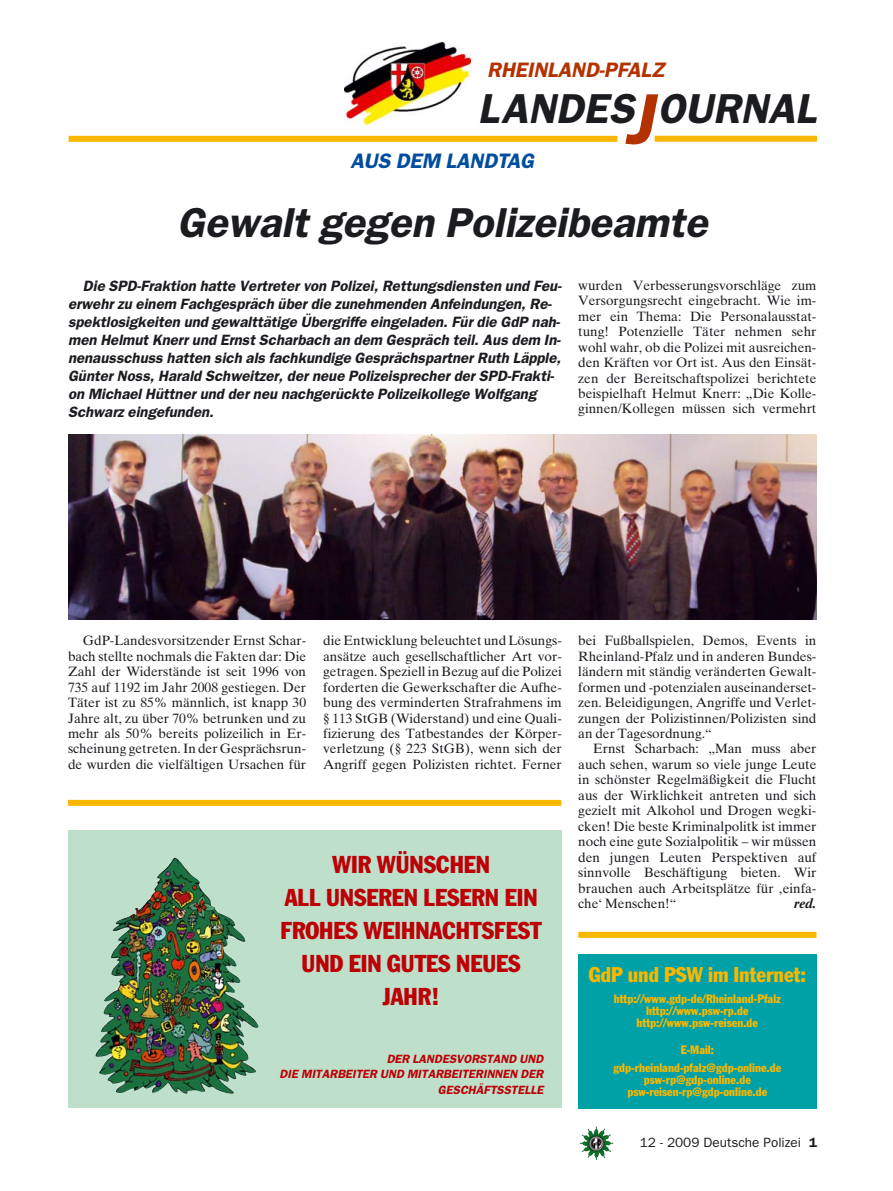
<style>
.page{position:relative;width:893px;height:1191px;background:#fff}
.page>*{position:absolute;margin:0;border:0;box-sizing:border-box;transform-origin:0 0}
.t1{font:italic 600 42px "Franklin Gothic";color:#1b1c20}
.t2{font:condensed 24px/33px "Franklin Gothic";color:#bc0006;text-align:center}
.t3{font:condensed 21px "Franklin Gothic";color:#f9b700}
.t4{font:italic 600 21px "Franklin Gothic";color:#b43200}
.t5{font:italic 600 21px "Franklin Gothic";color:#004d9f}
.t6{font:italic 600 15px/18px "Franklin Gothic";color:#1b1c20}
.t7{font:13.5px/15.5px "Times Ten";color:#1b1c20;text-align:justify}
.t8{font:13.5px "Franklin Gothic";color:#1b1c20}
.t9{font:italic 700 13.5px "Times Ten";color:#1b1c20}
.t10{font:condensed 12px/12px "Franklin Gothic";color:#f9b700;text-align:center}
.t11{font:italic 600 12px/15.5px "Franklin Gothic";color:#bc0006;text-align:right}
.s1{font-size:72px;color:#b43200}
.s2{font-weight:600}
</style>
<div class="page">
<img style="left:582px;top:1128px;width:31px;height:32px">
<img style="left:345px;top:43px;width:125px;height:83px">
<div style="left:69px;top:136px;width:548px;height:6px;background:#f9b700"></div>
<div style="left:655px;top:136px;width:162px;height:6px;background:#f9b700"></div>
<img style="left:68px;top:435px;width:748px;height:184px">
<div style="left:68px;top:830px;width:493px;height:278px;background:#bee0cb"></div>
<img style="left:95px;top:857px;width:163px;height:237px">
<div style="left:68px;top:800px;width:493px;height:6px;background:#f9b700"></div>
<div style="left:578px;top:954px;width:238px;height:155px;background:#00a0a7"></div>
<div style="left:578px;top:931px;width:238px;height:6px;background:#f9b700"></div>
<h3 class="t4" style="left:487px;top:62px;width:183px">RHEINLAND-PFALZ</h3>
<h1 class="t1" style="left:478px;top:94px;width:340px">LANDES<span class="s1">J</span>OURNAL</h1>
<h3 class="t5" style="left:350px;top:154px;width:189px">AUS DEM LANDTAG</h3>
<h1 class="t1" style="left:177px;top:208px;width:539px">Gewalt gegen Polizeibeamte</h1>
<p class="t6" style="left:68px;top:278px;width:497px;text-indent:15px">Die SPD-Fraktion hatte Vertreter von Polizei, Rettungsdiensten und Feu&shy;erwehr zu einem Fachgespräch über die zunehmenden Anfeindungen, Re&shy;spektlosigkeiten und gewalttätige Übergriffe eingeladen. Für die GdP nah&shy;men Helmut Knerr und Ernst Scharbach an dem Gespräch teil. Aus dem In&shy;nenausschuss hatten sich als fachkundige Gesprächspartner Ruth Läpple, Günter Noss, Harald Schweitzer, der neue Polizeisprecher der SPD-Frakti&shy;on Michael Hüttner und der neu nachgerückte Polizeikollege Wolfgang Schwarz eingefunden.</p>
<p class="t7" style="left:578px;top:279px;width:240px">wurden Verbesserungsvorschläge zum Versorgungsrecht eingebracht. Wie im&shy;mer ein Thema: Die Personalausstat&shy;tung! Potenzielle Täter nehmen sehr wohl wahr, ob die Polizei mit ausreichen&shy;den Kräften vor Ort ist. Aus den Einsät&shy;zen der Bereitschaftspolizei berichtete beispielhaft Helmut Knerr: „Die Kolle&shy;ginnen/Kollegen müssen sich vermehrt</p>
<p class="t7" style="left:68px;top:634px;width:240px;text-indent:15px">GdP-Landesvorsitzender Ernst Schar&shy;bach stellte nochmals die Fakten dar: Die Zahl der Widerstände ist seit 1996 von 735 auf 1192 im Jahr 2008 gestiegen. Der Täter ist zu 85% männlich, ist knapp 30<br>Jahre alt, zu über 70% betrunken und zu mehr als 50% bereits polizeilich in Er&shy;scheinung getreten. In der Gesprächsrun&shy;de wurden die vielfältigen Ursachen für</p>
<p class="t7" style="left:323px;top:634px;width:240px">die Entwicklung beleuchtet und Lösungs&shy;ansätze auch gesellschaftlicher Art vor&shy;getragen. Speziell in Bezug auf die Polizei forderten die Gewerkschafter die Aufhe&shy;bung des verminderten Strafrahmens im § 113 StGB (Widerstand) und eine Quali&shy;fizierung des Tatbestandes der Körper&shy;verletzung (§ 223 StGB), wenn sich der Angriff gegen Polizisten richtet. Ferner</p>
<h2 class="t2" style="left:281px;top:850px;width:263px">WIR WÜNSCHEN<br>ALL UNSEREN LESERN EIN<br>FROHES WEIHNACHTSFEST<br>UND EIN GUTES NEUES<br>JAHR!</h2>
<p class="t11" style="left:280px;top:1051px;width:267px">DER LANDESVORSTAND UND<br>DIE MITARBEITER UND MITARBEITERINNEN DER<br>GESCHÄFTSSTELLE</p>
<p class="t7" style="left:578px;top:634px;width:240px">bei Fußballspielen, Demos, Events in Rheinland-Pfalz und in anderen Bundes&shy;ländern mit ständig veränderten Gewalt&shy;formen und -potenzialen auseinanderset&shy;zen. Beleidigungen, Angriffe und Verlet&shy;zungen der Polizistinnen/Polizisten sind an der Tagesordnung.“</p>
<p class="t7" style="left:578px;top:742px;width:240px;text-indent:15px">Ernst Scharbach: „Man muss aber auch sehen, warum so viele junge Leute in schönster Regelmäßigkeit die Flucht aus der Wirklichkeit antreten und sich gezielt mit Alkohol und Drogen wegki - cken! Die beste Kriminalpolitk ist immer noch eine gute Sozialpolitik – wir müssen den jungen Leuten Perspektiven auf sinnvolle Beschäftigung bieten. Wir brauchen auch Arbeitsplätze für ‚einfa&shy;che‘ Menschen!“</p>
<p class="t9" style="left:794px;top:898px;width:24px">red.</p>
<h3 class="t3" style="left:589px;top:967px;width:219px">GdP und PSW im Internet:</h3>
<p class="t10" style="left:614px;top:993px;width:169px">http://www.gdp-de/Rheinland-Pfalz http://www.psw-rp.de http://www.psw-reisen.de</p>
<p class="t10" style="left:613px;top:1041px;width:169px;line-height:18.1px">E-Mail: gdp-rheinland-pfalz@gdp-online.de</p>
<p class="t10" style="left:627px;top:1074px;width:141px">psw-rp@gdp-online.de psw-reisen-rp@gdp-online.de</p>
<p class="t8" style="left:640px;top:1138px;width:179px">12 - 2009 Deutsche Polizei <span class="s2">1</span></p>
</div>
